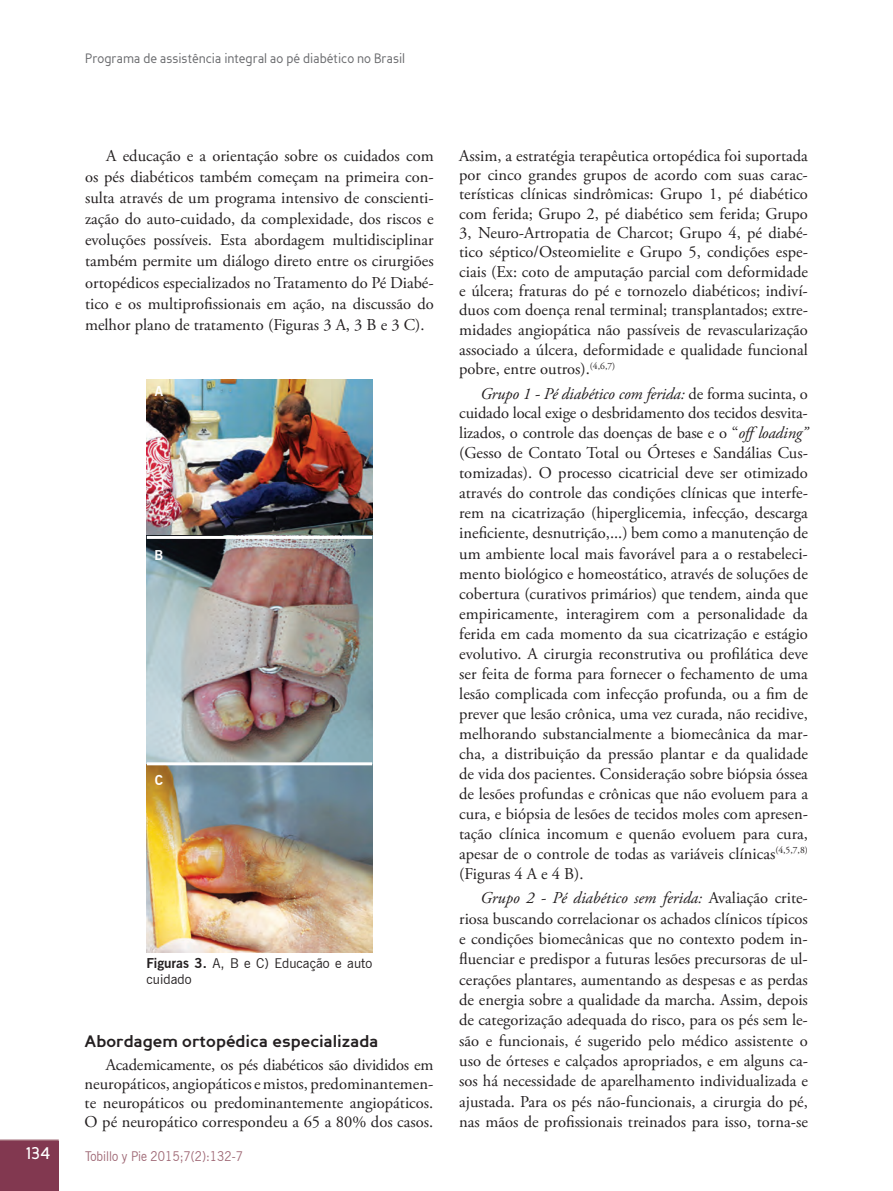
<style>
.page{position:relative;width:893px;height:1191px;background:#fff}
.page>*{position:absolute;margin:0;border:0;box-sizing:border-box;transform-origin:0 0}
.t1{font:21px "Perspective Sans";color:#fff;scale:.9 1}
.t2{font:16.5px/20px "Adobe Garamond Pro";color:#231f20;text-align:justify}
.t3{font:700 16.5px "Perspective Sans";color:#231f20}
.t4{font:13.5px "Perspective Sans";color:#6c6d70;scale:.9 1}
.t5{font:13.5px/15.8px "News Gothic BT";color:#231f20}
.t6{font:13.5px "News Gothic BT";color:#9f6875;scale:.9 1}
.t7{font:700 13.5px "News Gothic BT";color:#fff}
.s1{font-style:italic}
.s2{font-weight:700}
</style>
<div class="page">
<div style="left:0;top:1141px;width:59px;height:50px;background:#823850"></div>
<hr style="left:0;top:1139px;width:59px;height:2px;background:#9f6875">
<img style="left:147px;top:379px;width:225px;height:573px">
<hr style="left:147px;top:536px;width:225px;height:3px;background:#fff">
<hr style="left:147px;top:762px;width:225px;height:3px;background:#fff">
<p class="t4" style="left:85px;top:51px;width:357px">Programa de assistência integral ao pé diabético no Brasil</p>
<p class="t2" style="left:85px;top:146px;width:350px;line-height:21.1px;text-indent:21px">A educação e a orientação sobre os cuidados com os pés diabéticos também começam na primeira con&shy;sulta através de um programa intensivo de conscienti&shy;zação do auto-cuidado, da complexidade, dos riscos e evoluções possíveis. Esta abordagem multidisciplinar também permite um diálogo direto entre os cirurgiões ortopédicos especializados no Tratamento do Pé Diabé&shy;tico e os multiprofissionais em ação, na discussão do melhor plano de tratamento (Figuras 3 A, 3 B e 3 C).</p>
<p class="t2" style="left:459px;top:146px;width:350px;line-height:19.4px">Assim, a estratégia terapêutica ortopédica foi suportada por cinco grandes grupos de acordo com suas carac&shy;terísticas clínicas sindrômicas: Grupo 1, pé diabético com ferida; Grupo 2, pé diabético sem ferida; Grupo 3, Neuro-Artropatia de Charcot; Grupo 4, pé diabé&shy;tico séptico/Osteomielite e Grupo 5, condições espe&shy;ciais (Ex: coto de amputação parcial com deformidade e úlcera; fraturas do pé e tornozelo diabéticos; indiví&shy;duos com doença renal terminal; transplantados; extre&shy;midades angiopática não passíveis de revascularização associado a úlcera, deformidade e qualidade funcional pobre, entre outros).<sup>(4,6,7)</sup></p>
<p class="t2" style="left:459px;top:384px;width:350px;text-indent:21px"><span class="s1">Grupo 1 - Pé diabético com ferida:</span> de forma sucinta, o cuidado local exige o desbridamento dos tecidos desvita&shy;lizados, o controle das doenças de base e o “<span class="s1">offloading” </span>(Gesso de Contato Total ou Órteses e Sandálias Cus&shy;tomizadas). O processo cicatricial deve ser otimizado através do controle das condições clínicas que interfe&shy;rem na cicatrização (hiperglicemia, infecção, descarga ineficiente, desnutrição,...) bem como a manutenção de um ambiente local mais favorável para a o restabeleci&shy;mento biológico e homeostático, através de soluções de cobertura (curativos primários) que tendem, ainda que empiricamente, interagirem com a personalidade da ferida em cada momento da sua cicatrização e estágio evolutivo. A cirurgia reconstrutiva ou profilática deve ser feita de forma para fornecer o fechamento de uma lesão complicada com infecção profunda, ou a fim de prever que lesão crônica, uma vez curada, não recidive, melhorando substancialmente a biomecânica da mar&shy;cha, a distribuição da pressão plantar e da qualidade de vida dos pacientes. Consideração sobre biópsia óssea de lesões profundas e crônicas que não evoluem para a cura, e biópsia de lesões de tecidos moles com apresen&shy;tação clínica incomum e quenão evoluem para cura, apesar de o controle de todas as variáveis clínicas<sup>(4,5,7,8) </sup>(Figuras 4 A e 4 B).</p>
<p class="t2" style="left:459px;top:888px;width:350px;line-height:20.4px;text-indent:21px"><span class="s1">Grupo 2 - Pé diabético sem ferida:</span> Avaliação crite&shy;riosa buscando correlacionar os achados clínicos típicos e condições biomecânicas que no contexto podem in&shy;fluenciar e predispor a futuras lesões precursoras de ul&shy;cerações plantares, aumentando as despesas e as perdas de energia sobre a qualidade da marcha. Assim, depois de categorização adequada do risco, para os pés sem le&shy;são e funcionais, é sugerido pelo médico assistente o uso de órteses e calçados apropriados, e em alguns ca&shy;sos há necessidade de aparelhamento individualizada e ajustada. Para os pés não-funcionais, a cirurgia do pé, nas mãos de profissionais treinados para isso, torna-se</p>
<p class="t7" style="left:155px;top:382px;width:10px">A</p>
<p class="t7" style="left:155px;top:547px;width:10px">B</p>
<p class="t7" style="left:155px;top:771px;width:10px">C</p>
<p class="t5" style="left:147px;top:955px;width:227px"><span class="s2">Figuras 3.</span> A, B e C) Educação e auto cuidado</p>
<p class="t3" style="left:85px;top:1031px;width:295px">Abordagem ortopédica especializada</p>
<p class="t2" style="left:85px;top:1055px;width:350px;line-height:18.9px;text-indent:21px">Academicamente, os pés diabéticos são divididos em neuropáticos, angiopáticos e mistos, predominantemen&shy;te neuropáticos ou predominantemente angiopáticos.<br>O pé neuropático correspondeu a 65 a 80% dos casos.</p>
<p class="t1" style="left:26px;top:1139px;width:29px">134</p>
<p class="t6" style="left:85px;top:1147px;width:177px">Tobillo y Pie 2015;7(2):132-7</p>
</div>
